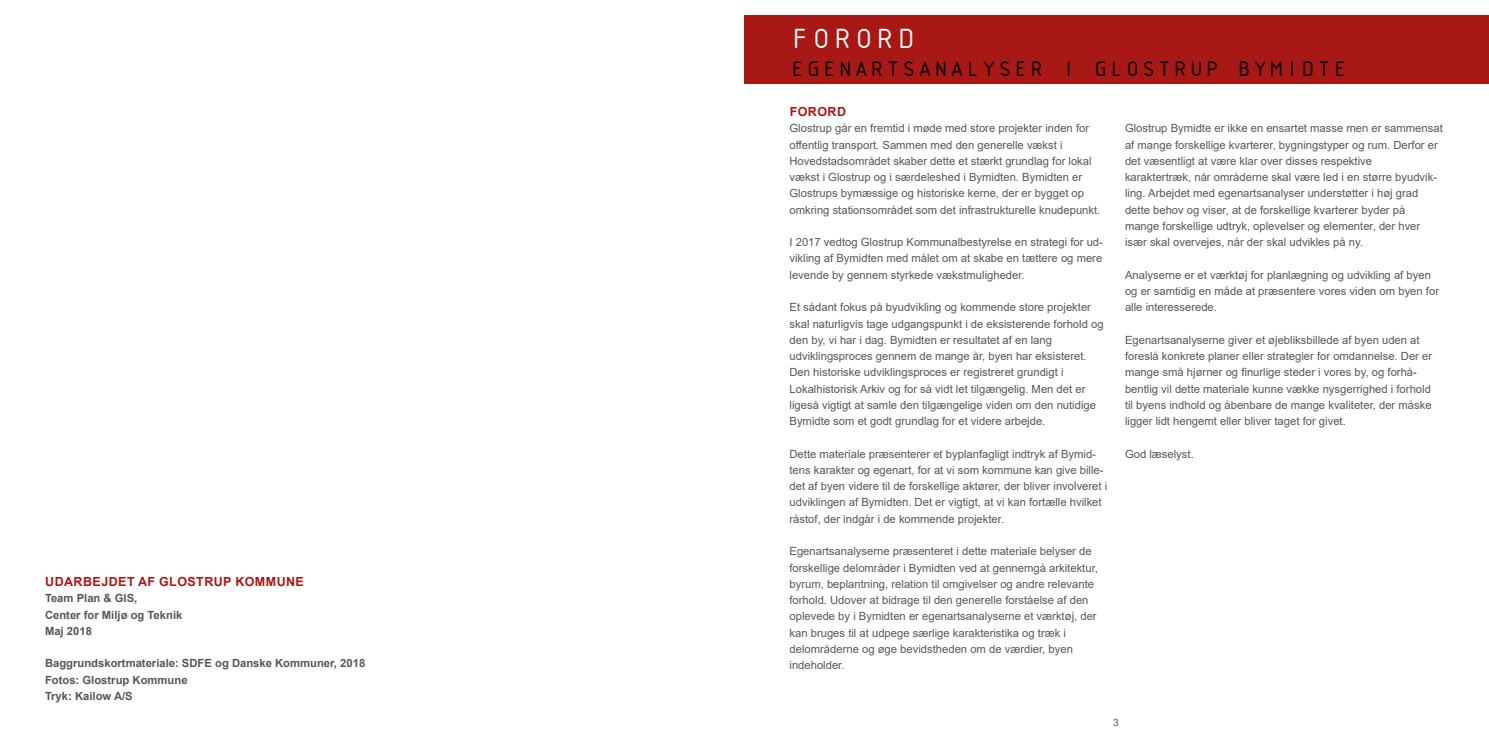
<style>
.page{position:relative;width:1489px;height:745px;background:#fff}
.page>*{position:absolute;margin:0;border:0;box-sizing:border-box;transform-origin:0 0}
.t1{font:30px "ISOCTEUR";color:#fff}
.t2{font:22.5px "ISOCTEUR";color:#000}
.t3{font:700 12.5px "Arial";letter-spacing:.035em;color:#a81815}
.t4{font:11.25px/16.2px "Arial";color:#575756}
.t5{font:700 11.25px/16.2px "Arial";color:#575756}
.t6{font:10px "Arial";color:#575756}
</style>
<div class="page">
<div style="left:744px;top:15px;width:744px;height:68px;background:#a81815"></div>
<p class="t3" style="left:45px;top:572px;width:260px">UDARBEJDET AF GLOSTRUP KOMMUNE</p>
<p class="t5" style="left:45px;top:590px;width:139px">Team Plan &amp; GIS,<br>Center for Miljø og Teknik<br>Maj 2018</p>
<p class="t5" style="left:45px;top:655px;width:322px">Baggrundskortmateriale: SDFE og Danske Kommuner, 2018<br>Fotos: Glostrup Kommune<br>Tryk: Kailow A/S</p>
<h1 class="t1" style="left:789px;top:19px;width:129px">FORORD</h1>
<h2 class="t2" style="left:789px;top:54px;width:560px">EGENARTSANALYSER I GLOSTRUP BYMIDTE</h2>
<p class="t3" style="left:789px;top:102px;width:58px">FORORD</p>
<p class="t4" style="left:789px;top:120px;width:312px">Glostrup går en fremtid i møde med store projekter inden for offentlig transport. Sammen med den generelle vækst i Hovedstadsområdet skaber dette et stærkt grundlag for lokal vækst i Glostrup og i særdeleshed i Bymidten. Bymidten er Glostrups bymæssige og historiske kerne, der er bygget op omkring stationsområdet som det infrastrukturelle knudepunkt.</p>
<p class="t4" style="left:789px;top:234px;width:315px;text-align:justify">I 2017 vedtog Glostrup Kommunalbestyrelse en strategi for ud&shy;vikling af Bymidten med målet om at skabe en tættere og mere levende by gennem styrkede vækstmuligheder.</p>
<p class="t4" style="left:789px;top:299px;width:315px">Et sådant fokus på byudvikling og kommende store projekter skal naturligvis tage udgangspunkt i de eksisterende forhold og den by, vi har i dag. Bymidten er resultatet af en lang udviklingsproces gennem de mange år, byen har eksisteret.<br>Den historiske udviklingsproces er registreret grundigt i Lokalhistorisk Arkiv og for så vidt let tilgængelig. Men det er ligeså vigtigt at samle den tilgængelige viden om den nutidige Bymidte som et godt grundlag for et videre arbejde.</p>
<p class="t4" style="left:789px;top:445px;width:319px">Dette materiale præsenterer et byplanfagligt indtryk af Bymid&shy;tens karakter og egenart, for at vi som kommune kan give bille&shy;det af byen videre til de forskellige aktører, der bliver involveret i udviklingen af Bymidten. Det er vigtigt, at vi kan fortælle hvilket råstof, der indgår i de kommende projekter.</p>
<p class="t4" style="left:789px;top:542px;width:310px">Egenartsanalyserne præsenteret i dette materiale belyser de forskellige delområder i Bymidten ved at gennemgå arkitektur, byrum, beplantning, relation til omgivelser og andre relevante forhold. Udover at bidrage til den generelle forståelse af den oplevede by i Bymidten er egenartsanalyserne et værktøj, der kan bruges til at udpege særlige karakteristika og træk i delområderne og øge bevidstheden om de værdier, byen indeholder.</p>
<p class="t4" style="left:1124px;top:120px;width:319px">Glostrup Bymidte er ikke en ensartet masse men er sammensat af mange forskellige kvarterer, bygningstyper og rum. Derfor er det væsentligt at være klar over disses respektive<br>karaktertræk, når områderne skal være led i en større byudvik&shy;ling. Arbejdet med egenartsanalyser understøtter i høj grad dette behov og viser, at de forskellige kvarterer byder på<br>mange forskellige udtryk, oplevelser og elementer, der hver især skal overvejes, når der skal udvikles på ny.</p>
<p class="t4" style="left:1124px;top:266px;width:315px">Analyserne er et værktøj for planlægning og udvikling af byen og er samtidig en måde at præsentere vores viden om byen for alle interesserede.</p>
<p class="t4" style="left:1124px;top:331px;width:308px">Egenartsanalyserne giver et øjebliksbillede af byen uden at foreslå konkrete planer eller strategier for omdannelse. Der er mange små hjørner og finurlige steder i vores by, og forhå&shy;bentlig vil dette materiale kunne vække nysgerrighed i forhold til byens indhold og åbenbare de mange kvaliteter, der måske ligger lidt hengemt eller bliver taget for givet.</p>
<p class="t4" style="left:1124px;top:445px;width:70px">God læselyst.</p>
<p class="t6" style="left:1113px;top:714px;width:7px">3</p>
</div>
